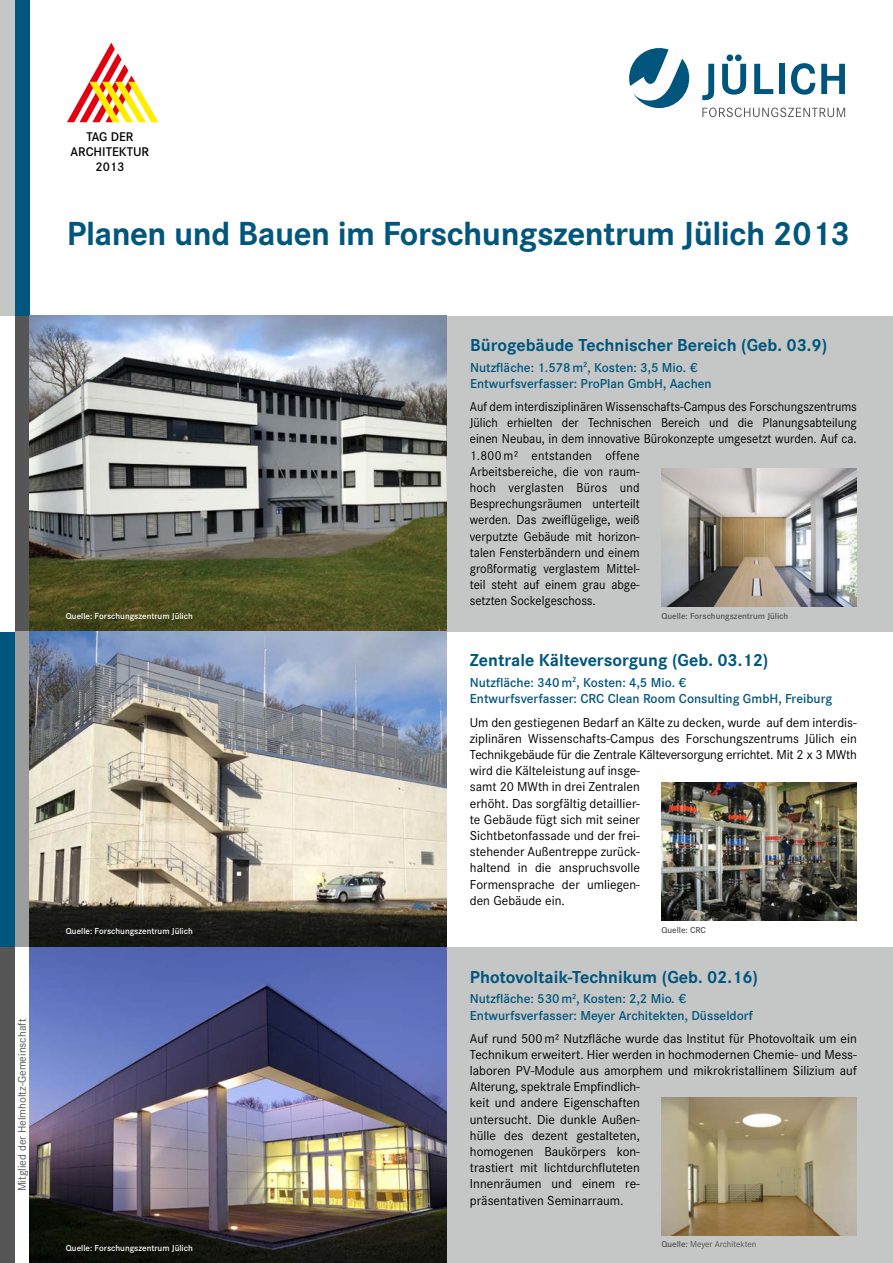
<style>
.page{position:relative;width:893px;height:1263px;background:#fff}
.page>*{position:absolute;margin:0;border:0;box-sizing:border-box;transform-origin:0 0}
.t1{font:700 34.65px "Corporate S";letter-spacing:-.015em;color:#00567d}
.t2{font:700 18px "Corporate S";color:#00567d}
.t3{font:13.5px/16.2px "Corporate S";color:#000}
.t4{font:13.5px/16.2px "Corporate S";color:#000;scale:.95 1}
.t5{font:600 13.5px/16.2px "Corporate S";color:#00567d}
.t6{font:600 13.05px/14.7px "Corporate S";color:#000;text-align:center}
.t7{font:11.55px "Corporate S";color:#565656}
.t8{font:600 9px "Corporate S";color:#fff}
.t9{font:600 9px "Corporate S";color:#565656}
.t10{font:9px "Corporate S";color:#565656}
.s1{font-style:italic}
.s2{font-weight:600}
</style>
<div class="page">
<div style="left:0;top:316px;width:893px;height:315px;background:#c5c6c6"></div>
<div style="left:9px;top:947px;width:884px;height:316px;background:#c5c6c6"></div>
<div style="left:15px;top:316px;width:15px;height:315px;background:#565656"></div>
<div style="left:0;top:631px;width:15px;height:316px;background:#00567d"></div>
<div style="left:0;top:0;width:15px;height:316px;background:#c5c6c6"></div>
<div style="left:15px;top:631px;width:15px;height:316px;background:#9c9d9d"></div>
<div style="left:15px;top:947px;width:15px;height:316px;background:#fff"></div>
<div style="left:0;top:947px;width:15px;height:316px;background:#565656"></div>
<div style="left:0;top:316px;width:15px;height:315px;background:#fff"></div>
<div style="left:15px;top:0;width:15px;height:316px;background:#00567d"></div>
<svg style="left:629px;top:48px;width:60px;height:60px"></svg>
<svg style="left:702px;top:64px;width:12px;height:36px"></svg>
<svg style="left:722px;top:55px;width:24px;height:40px"></svg>
<svg style="left:754px;top:64px;width:19px;height:30px"></svg>
<div style="left:779px;top:64px;width:6px;height:30px;background:#00557c"></div>
<svg style="left:791px;top:63px;width:24px;height:32px"></svg>
<svg style="left:821px;top:64px;width:24px;height:30px"></svg>
<svg style="left:702px;top:108px;width:143px;height:9px"></svg>
<svg style="left:67px;top:43px;width:91px;height:79px"></svg>
<img style="left:30px;top:316px;width:416px;height:947px">
<img style="left:661px;top:468px;width:196px;height:138px">
<img style="left:661px;top:782px;width:196px;height:139px">
<img style="left:661px;top:1097px;width:196px;height:138px">
<p class="t7" style="left:15px;top:1191px;width:174px;rotate:-90deg">Mitglied der Helmholtz-Gemeinschaft</p>
<p class="t6" style="left:71px;top:130px;width:80px">TAG DER<br>ARCHITEKTUR<br>2013</p>
<h1 class="t1" style="left:67px;top:213px;width:785px">Planen und Bauen im Forschungszentrum Jülich 2013</h1>
<h2 class="t2" style="left:470px;top:335px;width:359px">Bürogebäude Technischer Bereich (Geb. 03.9)</h2>
<p class="t5" style="left:470px;top:359px;width:243px">Nutzfläche: 1.578m<sup>2</sup>, Kosten: 3,5 Mio. €<br>Entwurfsverfasser: ProPlan GmbH, Aachen</p>
<p class="t4" style="left:470px;top:398px;width:409px">Auf dem interdisziplinären Wissenschafts-Campus des Forschungszentrums Jülich erhielten der Technischen Bereich und die Planungsabteilung einen Neubau, in dem innovative Bürokonzepte umgesetzt wurden. Auf ca.<br>1.800 m² entstanden offene<br>Arbeitsbereiche, die von raum-<br>hoch verglasten Büros und<br>Besprechungsräumen unterteilt<br>werden. Das zweiflügelige, weiß<br>verputzte Gebäude mit horizon-<br>talen Fensterbändern und einem<br>großformatig verglastem Mittel-<br>teil steht auf einem grau abge-<br>setzten Sockelgeschoss.</p>
<p class="t8" style="left:66px;top:611px;width:128px">Quelle: Forschungszentrum Jülich</p>
<p class="t9" style="left:661px;top:611px;width:128px">Quelle: Forschungszentrum Jülich</p>
<h2 class="t2" style="left:470px;top:650px;width:300px">Zentrale Kälteversorgung (Geb. 03.12)</h2>
<p class="t5" style="left:470px;top:674px;width:364px">Nutzfläche: 340m<sup>2</sup>, Kosten: 4,5 Mio. €<br>Entwurfsverfasser: CRC Clean Room Consulting GmbH, Freiburg</p>
<p class="t3" style="left:470px;top:714px;width:388px">Um den gestiegenen Bedarf an Kälte zu decken, wurde auf dem interdis&shy;ziplinären Wissenschafts-Campus des Forschungszentrums Jülich ein Technikgebäude für die Zentrale Kälteversorgung errichtet. Mit 2 x 3 MWth wird die Kälteleistung auf insge-<br>samt 20 MWth in drei Zentralen<br>erhöht. Das sorgfältig detaillier-<br>te Gebäude fügt sich mit seiner<br>Sichtbetonfassade und der frei-<br>stehender Außentreppe zurück-<br>haltend in die anspruchsvolle<br>Formensprache der umliegen-<br>den Gebäude ein.</p>
<p class="t8" style="left:66px;top:926px;width:128px">Quelle: Forschungszentrum Jülich</p>
<p class="t9" style="left:661px;top:925px;width:46px">Quelle: CRC</p>
<h2 class="t2" style="left:470px;top:967px;width:290px">Photovoltaik-Technikum (Geb. 02.16)</h2>
<p class="t5" style="left:470px;top:991px;width:285px">Nutzfläche: 530m<sup>2</sup>, Kosten: 2,2 Mio<span class="s1">.</span> €<br>Entwurfsverfasser: Meyer Architekten, Düsseldorf</p>
<p class="t3" style="left:470px;top:1030px;width:388px">Auf rund 500m² Nutzfläche wurde das Institut für Photovoltaik um ein Technikum erweitert. Hier werden in hochmodernen Chemie- und Mess&shy;laboren PV-Module aus amorphem und mikrokristallinem Silizium auf Alterung, spektrale Empfindlich-<br>keit und andere Eigenschaften<br>untersucht. Die dunkle Außen-<br>hülle des dezent gestalteten,<br>homogenen Baukörpers kon-<br>trastiert mit lichtdurchfluteten<br>Innenräumen und einem re-<br>präsentativen Seminarraum.</p>
<p class="t8" style="left:66px;top:1243px;width:128px">Quelle: Forschungszentrum Jülich</p>
<p class="t10" style="left:661px;top:1239px;width:97px"><span class="s2">Quelle:</span> Meyer Architekten</p>
</div>
